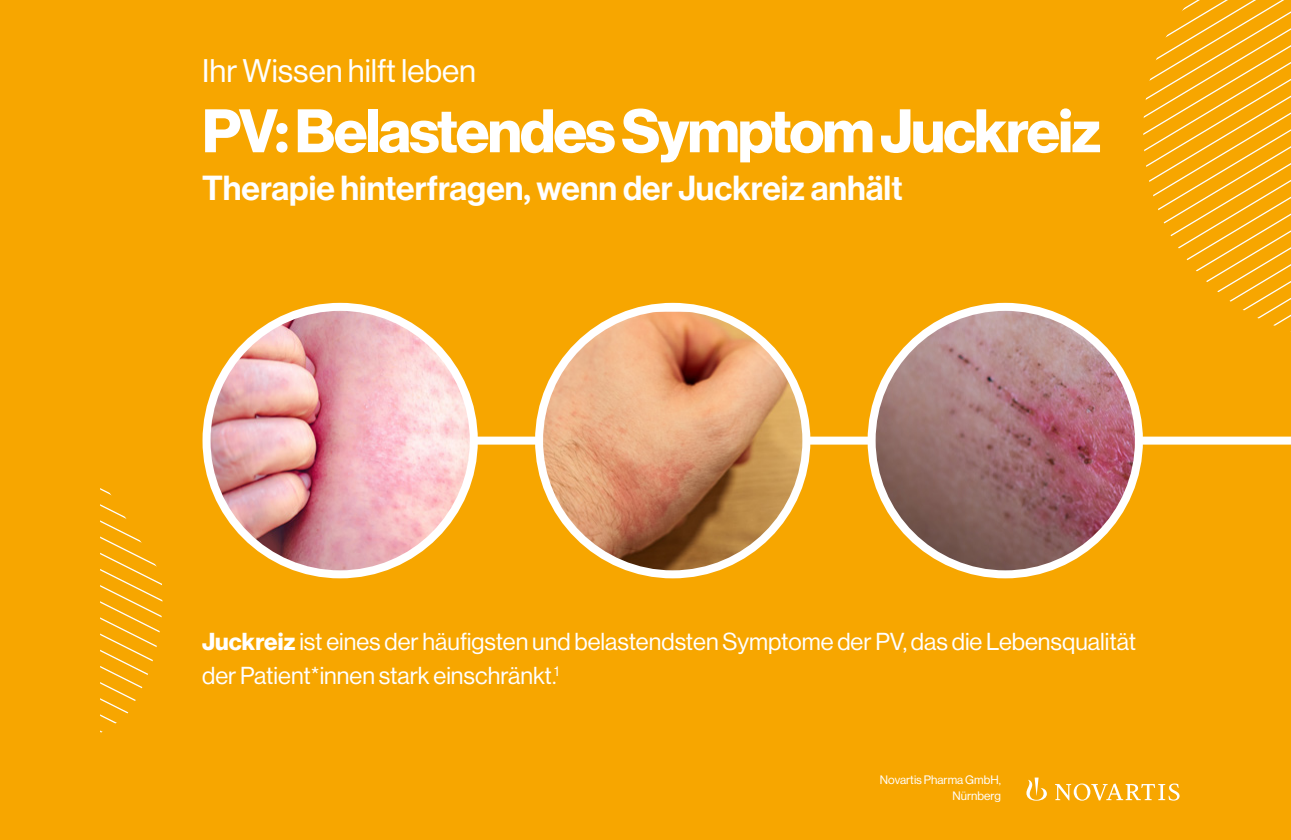
<style>
.page{position:relative;width:1291px;height:840px;background:#fff}
.page>*{position:absolute;margin:0;border:0;box-sizing:border-box;transform-origin:0 0}
.t1{font:700 60px "Volta Modern Display 75";letter-spacing:-.03em;color:#fff}
.t2{font:500 34px "Volta Modern Display 65";color:#fff}
.t3{font:32px "Volta Modern Display 55 Roman";color:#fff}
.t4{font:24px/34px "Volta Modern Display 55 Roman";color:#fff}
.t5{font:12px/16px "Volta Modern Display 55 Roman";color:#fff;text-align:right}
.s1{font-family:"Volta Modern Display 75";font-weight:700}
</style>
<div class="page">
<div style="left:0;top:0;width:116px;height:839px;background:#f7a600"></div>
<div style="left:100px;top:0;width:1191px;height:839px;background:#f7a600"></div>
<svg style="left:1143px;top:0;width:148px;height:326px"></svg>
<svg style="left:100px;top:488px;width:63px;height:245px"></svg>
<div style="left:363px;top:436px;width:928px;height:8px;background:#fff"></div>
<img style="left:206px;top:307px;width:268px;height:267px;border-radius:134px">
<div style="left:202px;top:303px;width:276px;height:275px;border:8px solid #fff;border-radius:50%"></div>
<img style="left:539px;top:311px;width:267px;height:263px">
<div style="left:535px;top:303px;width:275px;height:275px;border:8px solid #fff;border-radius:50%"></div>
<img style="left:871px;top:307px;width:268px;height:267px;border-radius:134px">
<div style="left:867px;top:303px;width:276px;height:275px;border:8px solid #fff;border-radius:50%"></div>
<svg style="left:1026px;top:777px;width:153px;height:23px"></svg>
<p class="t3" style="left:202px;top:52px;width:275px">Ihr Wissen hilft leben</p>
<p class="t1" style="left:202px;top:96px;width:900px">PV: Belastendes Symptom Juckreiz</p>
<p class="t2" style="left:202px;top:168px;width:702px">Therapie hinterfragen, wenn der Juckreiz anhält</p>
<p class="t4" style="left:202px;top:624px;width:935px"><span class="s1">Juckreiz</span> ist eines der häufigsten und belastendsten Symptome der PV, das die Lebensqualität der Patient*innen stark einschränkt.<sup>1</sup></p>
<p class="t5" style="left:880px;top:771px;width:122px">Novartis Pharma GmbH,<br>Nürnberg</p>
</div>
